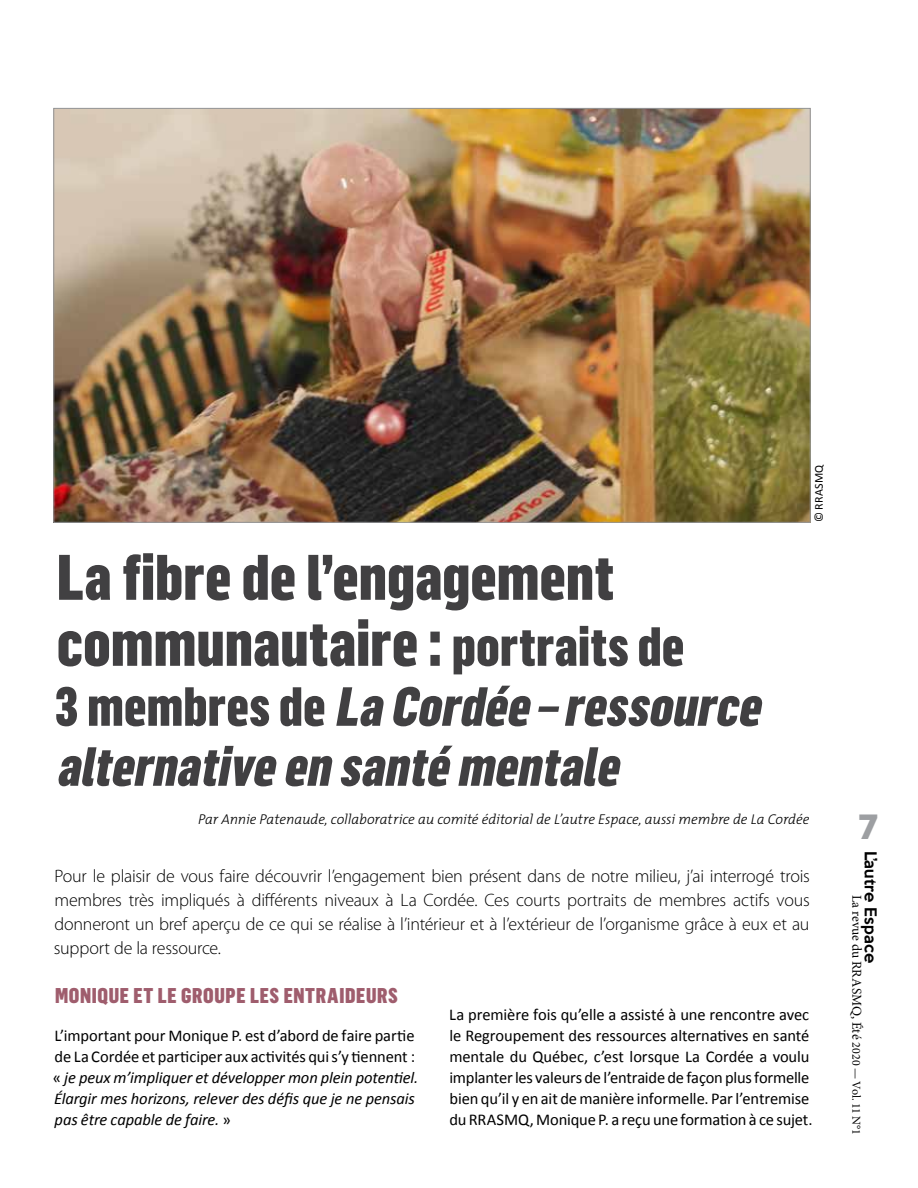
<style>
.page{position:relative;width:918px;height:1188px;background:#fff}
.page>*{position:absolute;margin:0;border:0;box-sizing:border-box;transform-origin:0 0}
.t1{font:900 63px/66px "Flama Condensed";color:#414042}
.t2{font:italic 900 54px/60px "Flama Condensed";color:#414042}
.t3{font:700 36px "Campton";color:#9d9fa2}
.t4{font:900 21px "Flama Condensed";letter-spacing:.03em;color:#9f5d6d}
.t5{font:300 18px/24px "Myriad Pro";letter-spacing:-.015em;color:#000;text-align:justify}
.t6{font:16.5px/21px "Calibri";letter-spacing:-.01em;color:#000}
.t7{font:italic 16.5px/21px "Calibri";letter-spacing:-.01em;color:#000}
.t8{font:500 15px "Keep Calm";letter-spacing:.015em;color:#000}
.t9{font:italic 300 14.25px "The Mix";letter-spacing:-.005em;color:#000}
.t10{font:13.5px "Minion Pro";color:#000}
.t11{font:12px "Calibri";letter-spacing:.01em;color:#000}
.s1{font-size:54px}
.s2{font-style:normal}
.s3{font-style:inherit}
.s4{font-size:12px}
</style>
<div class="page">
<img style="left:55px;top:110px;width:754px;height:411px">
<p class="t11" style="left:811px;top:522px;width:59px;rotate:-90deg">© RRASMQ</p>
<h1 class="t1" style="left:57px;top:542px;width:629px">La fibre de l’engagement communautaire : <span class="s1">portraits de</span></h1>
<h2 class="t2" style="left:55px;top:675px;width:718px"><span class="s2">3 m e m b r e s d e</span> La Cordée –ressource alternative en santé mentale</h2>
<p class="t9" style="left:198px;top:807px;width:613px">Par Annie Patenaude, collaboratrice au comité éditorial de L’autre Espace, aussi membre de La Cordée</p>
<p class="t5" style="left:54px;top:864px;width:757px">Pour le plaisir de vous faire découvrir l’engagement bien présent dans de notre milieu, j’ai interrogé trois membres très impliqués à différents niveaux à La Cordée. Ces courts portraits de membres actifs vous donneront un bref aperçu de ce qui se réalise à l’intérieur et à l’extérieur de l’organisme grâce à eux et au support de la ressource.</p>
<p class="t4" style="left:55px;top:982px;width:344px">MONIQUE ET LE GROUPE LES ENTRAIDEURS</p>
<p class="t7" style="left:53px;top:1024px;width:367px"><span class="s2">L’important pour Monique P. est d’abord de faire partie de La Cordée et participer aux activités qui s’y tiennent : «</span> je peux m’impliquer et développer mon plein potentiel.<br>Élargir mes horizons, relever des défis que je ne pensais pas être capable de faire. <span class="s2">»</span></p>
<p class="t6" style="left:449px;top:1004px;width:365px">La première fois qu’elle a assisté à une rencontre avec le Regroupement des ressources alternatives en santé mentale du Québec, c’est lorsque La Cordée a voulu implanter les valeurs de l’entraide de façon plus formelle bien qu’il y en ait de manière informelle. Par l’entremise du RRASMQ, Monique P. a reçu une formation à ce sujet.</p>
<h3 class="t3" style="left:859px;top:803px;width:20px">7</h3>
<p class="t8" style="left:884px;top:850px;width:114px;rotate:90deg"><span class="s3">L’</span>autre Espace</p>
<p class="t10" style="left:866px;top:895px;width:242px;rotate:90deg">La revue du RRASMQ, Été <span class="s4">2020 — Vol. 11 N°1</span></p>
</div>
